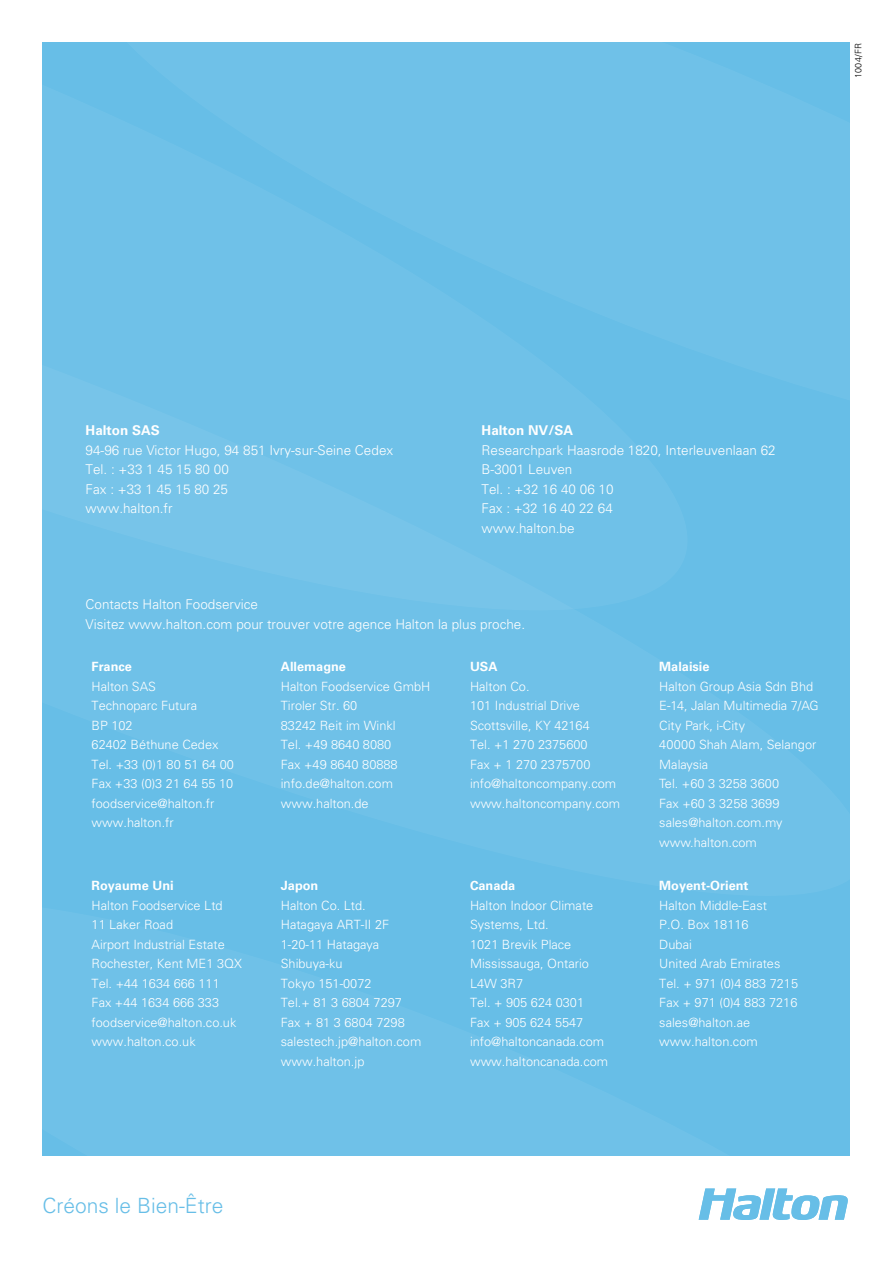
<style>
.page{position:relative;width:893px;height:1263px;background:#fff}
.page>*{position:absolute;margin:0;border:0;box-sizing:border-box;transform-origin:0 0}
.t1{font:300 21px "Univers LT Std";color:#67bee7}
.osoite{font:300 13.5px/19.5px "Univers LT Std";color:#fff}
.osoite-2{font:700 13.5px "Univers LT Std";color:#fff}
.osoite-3{font:300 12.75px "Univers LT Std";color:#fff}
.Leipis{font:300 12.75px "Univers LT Std";color:#fff}
.osoite-4{font:700 12.75px "Univers LT Std";color:#fff}
.Leipis-2{font:700 12.75px "Univers LT Std";color:#fff}
.t2{font:300 9px "Univers LT Std";letter-spacing:.05em;color:#000}
</style>
<div class="page">
<div style="left:701px;top:43px;width:149px;height:140px;background:#6fc1e8"></div>
<div style="left:43px;top:43px;width:658px;height:140px;background:#6fc1e8"></div>
<div style="left:43px;top:183px;width:807px;height:707px;background:#6fc1e8"></div>
<div style="left:43px;top:890px;width:807px;height:266px;background:#67bee7"></div>
<svg style="left:699px;top:1188px;width:149px;height:32px"></svg>
<p class="t2" style="left:853px;top:78px;width:37px;rotate:-90deg">1004/FR</p>
<p class="osoite-2" style="left:86px;top:423px;width:76px">Halton SAS</p>
<p class="osoite" style="left:86px;top:440px;width:309px">94-96 rue Victor Hugo, 94 851 Ivry-sur-Seine Cedex</p>
<p class="osoite" style="left:86px;top:460px;width:145px">Tel. : +33 1 45 15 80 00</p>
<p class="osoite" style="left:86px;top:479px;width:144px">Fax : +33 1 45 15 80 25</p>
<p class="osoite" style="left:86px;top:499px;width:88px">www.halton.fr</p>
<p class="osoite-2" style="left:482px;top:423px;width:93px">Halton NV/SA</p>
<p class="osoite" style="left:482px;top:440px;width:296px">Researchpark Haasrode 1820, Interleuvenlaan 62<br>B-3001 Leuven</p>
<p class="osoite" style="left:482px;top:479px;width:134px">Tel. : +32 16 40 06 10</p>
<p class="osoite" style="left:482px;top:499px;width:133px">Fax : +32 16 40 22 64</p>
<p class="osoite" style="left:482px;top:518px;width:95px">www.halton.be</p>
<p class="osoite" style="left:86px;top:595px;width:174px">Contacts Halton Foodservice</p>
<p class="osoite" style="left:86px;top:614px;width:441px">Visitez www.halton.com pour trouver votre agence Halton la plus proche.</p>
<p class="osoite-4" style="left:92px;top:659px;width:42px">France</p>
<p class="osoite-3" style="left:92px;top:678px;width:66px">Halton SAS</p>
<p class="osoite-3" style="left:92px;top:698px;width:107px">Technoparc Futura</p>
<p class="osoite-3" style="left:92px;top:717px;width:43px">BP 102</p>
<p class="osoite-3" style="left:92px;top:737px;width:128px">62402 Béthune Cedex</p>
<p class="osoite-3" style="left:92px;top:756px;width:144px">Tel. +33 (0)1 80 51 64 00</p>
<p class="osoite-3" style="left:92px;top:776px;width:143px">Fax +33 (0)3 21 64 55 10</p>
<p class="osoite-3" style="left:92px;top:795px;width:124px">foodservice@halton.fr</p>
<p class="osoite-3" style="left:92px;top:815px;width:84px">www.halton.fr</p>
<p class="osoite-4" style="left:470px;top:659px;width:29px">USA</p>
<p class="osoite-3" style="left:470px;top:678px;width:61px">Halton Co.</p>
<p class="osoite-3" style="left:470px;top:698px;width:111px">101 Industrial Drive</p>
<p class="osoite-3" style="left:470px;top:717px;width:121px">Scottsville, KY 42164</p>
<p class="osoite-3" style="left:470px;top:737px;width:119px">Tel. +1 270 2375600</p>
<p class="osoite-3" style="left:470px;top:756px;width:122px">Fax + 1 270 2375700</p>
<p class="osoite-3" style="left:470px;top:776px;width:148px">info@haltoncompany.com</p>
<p class="osoite-3" style="left:470px;top:795px;width:152px">www.haltoncompany.com</p>
<p class="osoite-4" style="left:281px;top:659px;width:67px">Allemagne</p>
<p class="osoite-3" style="left:281px;top:678px;width:151px">Halton Foodservice GmbH</p>
<p class="osoite-3" style="left:281px;top:698px;width:78px">Tiroler Str. 60</p>
<p class="osoite-3" style="left:281px;top:717px;width:116px">83242 Reit im Winkl</p>
<p class="osoite-3" style="left:281px;top:737px;width:112px">Tel. +49 8640 8080</p>
<p class="osoite-3" style="left:281px;top:756px;width:118px">Fax +49 8640 80888</p>
<p class="osoite-3" style="left:281px;top:776px;width:114px">info.de@halton.com</p>
<p class="osoite-3" style="left:281px;top:795px;width:89px">www.halton.de</p>
<p class="osoite-4" style="left:92px;top:878px;width:84px">Royaume Uni</p>
<p class="osoite-3" style="left:92px;top:898px;width:133px">Halton Foodservice Ltd</p>
<p class="osoite-3" style="left:92px;top:917px;width:83px">11 Laker Road</p>
<p class="osoite-3" style="left:92px;top:937px;width:135px">Airport Industrial Estate</p>
<p class="osoite-3" style="left:92px;top:956px;width:152px">Rochester, Kent ME1 3QX</p>
<p class="osoite-3" style="left:92px;top:976px;width:130px">Tel. +44 1634 666 111</p>
<p class="osoite-3" style="left:92px;top:995px;width:129px">Fax +44 1634 666 333</p>
<p class="osoite-3" style="left:92px;top:1015px;width:146px">foodservice@halton.co.uk</p>
<p class="osoite-3" style="left:92px;top:1034px;width:106px">www.halton.co.uk</p>
<p class="osoite-4" style="left:281px;top:878px;width:39px">Japon</p>
<p class="osoite-3" style="left:281px;top:898px;width:87px">Halton Co. Ltd.</p>
<p class="osoite-3" style="left:281px;top:917px;width:110px">Hatagaya ART-II 2F</p>
<p class="osoite-3" style="left:281px;top:937px;width:100px">1-20-11 Hatagaya</p>
<p class="osoite-3" style="left:281px;top:956px;width:63px">Shibuya-ku</p>
<p class="osoite-3" style="left:281px;top:976px;width:92px">Tokyo 151-0072</p>
<p class="osoite-3" style="left:281px;top:995px;width:123px">Tel.+ 81 3 6804 7297</p>
<p class="osoite-3" style="left:281px;top:1015px;width:125px">Fax + 81 3 6804 7298</p>
<p class="osoite-3" style="left:281px;top:1034px;width:142px">salestech.jp@halton.com</p>
<p class="osoite-3" style="left:281px;top:1054px;width:85px">www.halton.jp</p>
<p class="osoite-4" style="left:470px;top:878px;width:47px">Canada</p>
<p class="osoite-3" style="left:470px;top:898px;width:125px">Halton Indoor Climate</p>
<p class="osoite-3" style="left:470px;top:917px;width:80px">Systems, Ltd.</p>
<p class="osoite-3" style="left:470px;top:937px;width:103px">1021 Brevik Place</p>
<p class="osoite-3" style="left:470px;top:956px;width:121px">Mississauga, Ontario</p>
<p class="osoite-3" style="left:470px;top:976px;width:55px">L4W 3R7</p>
<p class="osoite-3" style="left:470px;top:995px;width:116px">Tel. + 905 624 0301</p>
<p class="osoite-3" style="left:470px;top:1015px;width:115px">Fax + 905 624 5547</p>
<p class="osoite-3" style="left:470px;top:1034px;width:136px">info@haltoncanada.com</p>
<p class="osoite-3" style="left:470px;top:1054px;width:140px">www.haltoncanada.com</p>
<p class="Leipis-2" style="left:659px;top:659px;width:52px">Malaisie</p>
<p class="Leipis" style="left:659px;top:678px;width:155px">Halton Group Asia Sdn Bhd</p>
<p class="Leipis" style="left:659px;top:698px;width:161px">E-14, Jalan Multimedia 7/AG</p>
<p class="Leipis" style="left:659px;top:717px;width:87px">City Park, i-City</p>
<p class="Leipis" style="left:659px;top:737px;width:159px">40000 Shah Alam, Selangor</p>
<p class="Leipis" style="left:659px;top:756px;width:51px">Malaysia</p>
<p class="Leipis" style="left:659px;top:776px;width:121px">Tel. +60 3 3258 3600</p>
<p class="Leipis" style="left:659px;top:795px;width:122px">Fax +60 3 3258 3699</p>
<p class="Leipis" style="left:659px;top:815px;width:125px">sales@halton.com.my</p>
<p class="Leipis" style="left:659px;top:834px;width:99px">www.halton.com</p>
<p class="osoite-4" style="left:659px;top:878px;width:91px">Moyent-Orient</p>
<p class="osoite-3" style="left:659px;top:898px;width:109px">Halton Middle-East</p>
<p class="osoite-3" style="left:659px;top:917px;width:91px">P.O. Box 18116</p>
<p class="osoite-3" style="left:659px;top:937px;width:34px">Dubai</p>
<p class="osoite-3" style="left:659px;top:956px;width:123px">United Arab Emirates</p>
<p class="osoite-3" style="left:659px;top:976px;width:140px">Tel. + 971 (0)4 883 7215</p>
<p class="osoite-3" style="left:659px;top:995px;width:140px">Fax + 971 (0)4 883 7216</p>
<p class="osoite-3" style="left:659px;top:1015px;width:92px">sales@halton.ae</p>
<p class="osoite-3" style="left:659px;top:1034px;width:100px">www.halton.com</p>
<p class="t1" style="left:43px;top:1193px;width:182px">Créons le Bien-Être</p>
<p class="t1" style="left:43px;top:1193px;width:178px">Enabling Wellbeing</p>
</div>
